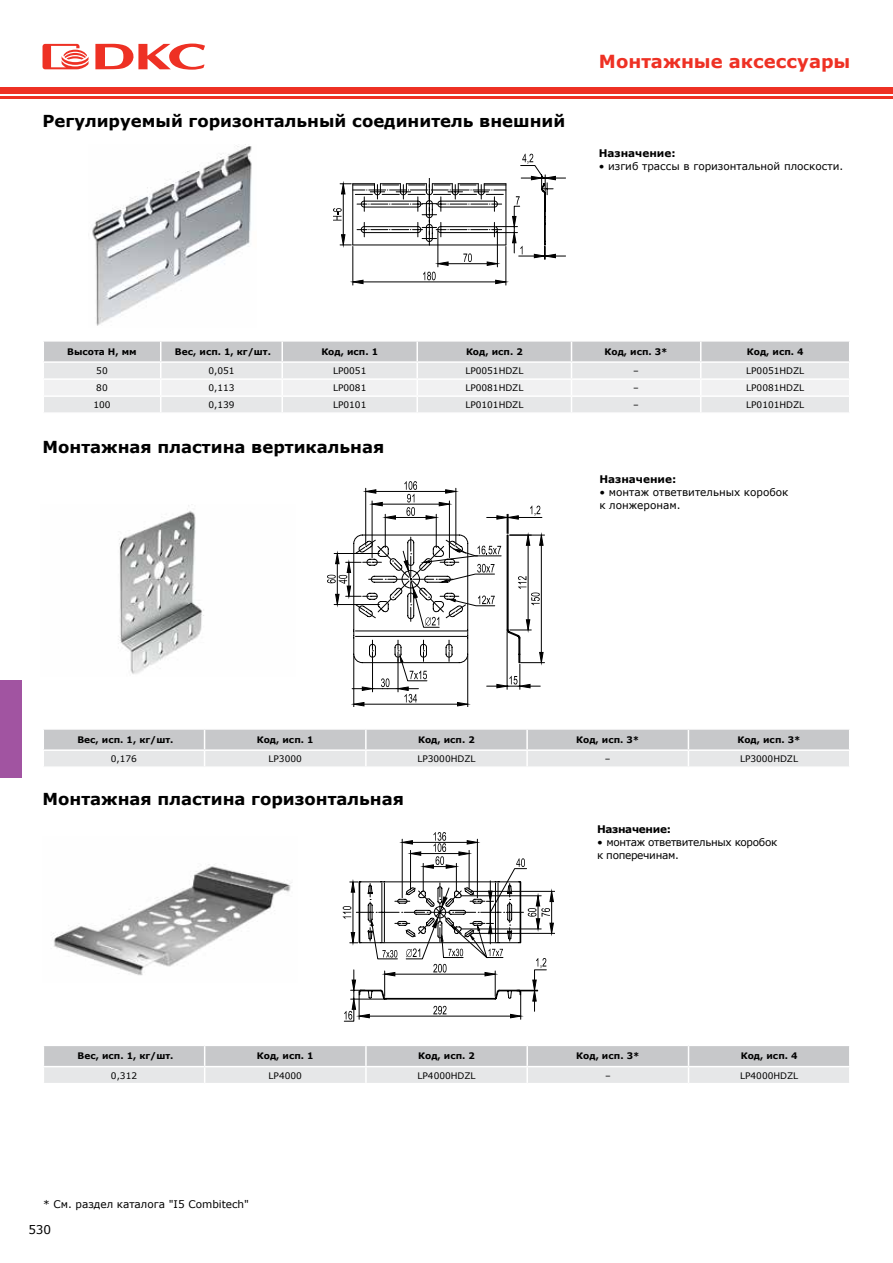
<style>
.page{position:relative;width:893px;height:1263px;background:#fff}
.page>*{position:absolute;margin:0;border:0;box-sizing:border-box;transform-origin:0 0}
.t1{font:700 18px "Verdana";color:#ee3124}
.t2{font:700 16.5px "Verdana";color:#000}
.t3{font:12px "Verdana";color:#000}
.t4{font:10.5px/12.6px "Verdana";color:#000}
.t5{font:10.5px/12.6px "Verdana";letter-spacing:-.03em;color:#000}
.t6{font:700 10.5px "Verdana";color:#000}
.t7{font:700 10.5px "Verdana";letter-spacing:-.03em;color:#000}
.t8{font:700 9px "Verdana";color:#000}
.t9{font:9px "Verdana";color:#000}
</style>
<div class="page">
<div style="left:0;top:87px;width:893px;height:6px;background:#ee3124"></div>
<hr style="left:0;top:96px;width:893px;height:3px;background:#ee3124">
<svg style="left:43px;top:44px;width:46px;height:25px"></svg>
<svg style="left:95px;top:44px;width:110px;height:26px"></svg>
<div style="left:0;top:680px;width:22px;height:98px;background:#a154a1"></div>
<img style="left:53px;top:864px;width:239px;height:112px">
<svg style="left:44px;top:1046px;width:805px;height:37px;background:#d7d8da"></svg>
<svg style="left:43px;top:729px;width:807px;height:38px;background:#d7d8da"></svg>
<hr style="left:688px;top:766px;width:162px;height:2px;background:#fff">
<img style="left:118px;top:505px;width:86px;height:169px">
<svg style="left:327px;top:481px;width:217px;height:226px"></svg>
<hr style="left:471px;top:933px;width:84px;height:1px;background:#000">
<hr style="left:471px;top:891px;width:84px;height:1px;background:#000">
<svg style="left:343px;top:832px;width:211px;height:190px"></svg>
<svg style="left:43px;top:341px;width:807px;height:71px"></svg>
<img style="left:92px;top:145px;width:160px;height:181px">
<hr style="left:353px;top:246px;width:1px;height:39px;background:#000">
<hr style="left:506px;top:246px;width:1px;height:39px;background:#000">
<hr style="left:363px;top:282px;width:133px;height:1px;background:#000">
<svg style="left:352px;top:279px;width:12px;height:5px"></svg>
<svg style="left:495px;top:279px;width:12px;height:5px"></svg>
<svg style="left:423px;top:272px;width:13px;height:8px"></svg>
<hr style="left:438px;top:231px;width:1px;height:36px;background:#000">
<hr style="left:497px;top:231px;width:1px;height:36px;background:#000">
<svg style="left:333px;top:154px;width:233px;height:112px"></svg>
<h2 class="t2" style="left:43px;top:109px;width:524px">Регулируемый горизонтальный соединитель внешний</h2>
<h1 class="t1" style="left:599px;top:48px;width:253px">Монтажные аксессуары</h1>
<p class="t6" style="left:599px;top:146px;width:79px">Назначение:</p>
<p class="t4" style="left:599px;top:159px;width:246px">• изгиб трассы в горизонтальной плоскости.</p>
<p class="t8" style="left:67px;top:345px;width:71px">Высота H, мм</p>
<p class="t8" style="left:175px;top:345px;width:98px">Вес, исп. 1, кг/шт.</p>
<p class="t8" style="left:321px;top:345px;width:58px">Код, исп. 1</p>
<p class="t8" style="left:466px;top:345px;width:58px">Код, исп. 2</p>
<p class="t8" style="left:605px;top:345px;width:65px">Код, исп. 3*</p>
<p class="t8" style="left:747px;top:345px;width:58px">Код, исп. 4</p>
<p class="t9" style="left:96px;top:365px;width:13px">50</p>
<p class="t9" style="left:208px;top:365px;width:28px">0,051</p>
<p class="t9" style="left:333px;top:365px;width:35px">LP0051</p>
<p class="t9" style="left:465px;top:365px;width:60px">LP0051HDZL</p>
<p class="t9" style="left:633px;top:365px;width:7px">–</p>
<p class="t9" style="left:746px;top:365px;width:60px">LP0051HDZL</p>
<p class="t9" style="left:96px;top:382px;width:13px">80</p>
<p class="t9" style="left:208px;top:382px;width:28px">0,113</p>
<p class="t9" style="left:333px;top:382px;width:35px">LP0081</p>
<p class="t9" style="left:465px;top:382px;width:60px">LP0081HDZL</p>
<p class="t9" style="left:633px;top:382px;width:7px">–</p>
<p class="t9" style="left:746px;top:382px;width:60px">LP0081HDZL</p>
<p class="t9" style="left:93px;top:399px;width:19px">100</p>
<p class="t9" style="left:208px;top:399px;width:28px">0,139</p>
<p class="t9" style="left:333px;top:399px;width:35px">LP0101</p>
<p class="t9" style="left:465px;top:399px;width:60px">LP0101HDZL</p>
<p class="t9" style="left:633px;top:399px;width:7px">–</p>
<p class="t9" style="left:746px;top:399px;width:60px">LP0101HDZL</p>
<h2 class="t2" style="left:43px;top:435px;width:343px">Монтажная пластина вертикальная</h2>
<p class="t6" style="left:599px;top:472px;width:79px">Назначение:</p>
<p class="t4" style="left:599px;top:486px;width:191px">• монтаж ответвительных коробок к лонжеронам.</p>
<p class="t8" style="left:77px;top:733px;width:98px">Вес, исп. 1, кг/шт.</p>
<p class="t8" style="left:257px;top:733px;width:58px">Код, исп. 1</p>
<p class="t8" style="left:418px;top:733px;width:58px">Код, исп. 2</p>
<p class="t8" style="left:576px;top:733px;width:65px">Код, исп. 3*</p>
<p class="t8" style="left:737px;top:733px;width:65px">Код, исп. 3*</p>
<p class="t9" style="left:111px;top:753px;width:28px">0,176</p>
<p class="t9" style="left:269px;top:753px;width:35px">LP3000</p>
<p class="t9" style="left:417px;top:753px;width:60px">LP3000HDZL</p>
<p class="t9" style="left:605px;top:753px;width:7px">–</p>
<p class="t9" style="left:740px;top:753px;width:60px">LP3000HDZL</p>
<h2 class="t2" style="left:43px;top:788px;width:363px">Монтажная пластина горизонтальная</h2>
<p class="t7" style="left:597px;top:822px;width:75px">Назначение:</p>
<p class="t5" style="left:597px;top:836px;width:182px">• монтаж ответвительных коробок к поперечинам.</p>
<p class="t8" style="left:78px;top:1050px;width:98px">Вес, исп. 1, кг/шт.</p>
<p class="t8" style="left:257px;top:1050px;width:58px">Код, исп. 1</p>
<p class="t8" style="left:418px;top:1050px;width:58px">Код, исп. 2</p>
<p class="t8" style="left:576px;top:1050px;width:65px">Код, исп. 3*</p>
<p class="t8" style="left:741px;top:1050px;width:58px">Код, исп. 4</p>
<p class="t9" style="left:111px;top:1069px;width:28px">0,312</p>
<p class="t9" style="left:269px;top:1069px;width:35px">LP4000</p>
<p class="t9" style="left:418px;top:1069px;width:60px">LP4000HDZL</p>
<p class="t9" style="left:605px;top:1069px;width:7px">–</p>
<p class="t9" style="left:740px;top:1069px;width:60px">LP4000HDZL</p>
<p class="t4" style="left:43px;top:1197px;width:208px">* См. раздел каталога "I5 Combitech"</p>
<h3 class="t3" style="left:28px;top:1221px;width:24px">530</h3>
</div>
